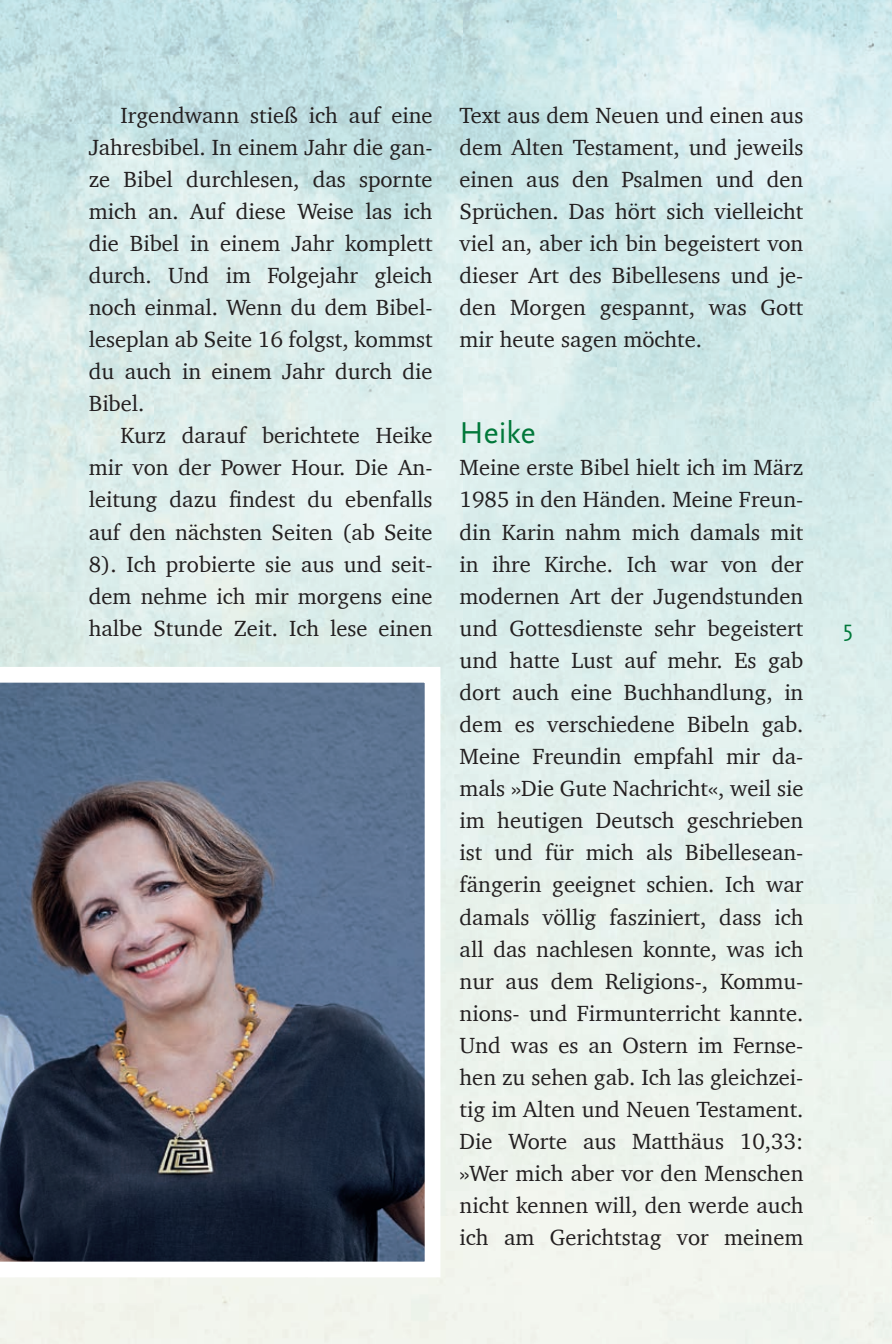
<style>
.page{position:relative;width:892px;height:1344px;background:#fff}
.page>*{position:absolute;margin:0;border:0;box-sizing:border-box;transform-origin:0 0}
.t1{font:31.5px "Scala Sans";color:#00783a}
.t2{font:23.62px "Scala Sans";color:#00783a}
.t3{font:22.5px/31.9px "Charter";color:#231f20;text-align:justify}
</style>
<div class="page">
<svg style="left:0;top:682px;width:425px;height:580px"></svg>
<p class="t3" style="left:89px;top:98px;width:345px;text-indent:32px">Irgendwann stieß ich auf eine Jahresbibel. In einem Jahr die gan&shy;ze Bibel durchlesen, das spornte mich an. Auf diese Weise las ich die Bibel in einem Jahr komplett durch. Und im Folgejahr gleich noch einmal. Wenn du dem Bibel&shy;leseplan ab Seite 16 folgst, kommst du auch in einem Jahr durch die Bibel.</p>
<p class="t3" style="left:89px;top:419px;width:345px;text-indent:32px">Kurz darauf berichtete Heike mir von der Power Hour. Die An&shy;leitung dazu findest du ebenfalls auf den nächsten Seiten (ab Seite 8). Ich probierte sie aus und seit&shy;dem nehme ich mir morgens eine halbe Stunde Zeit. Ich lese einen</p>
<p class="t3" style="left:459px;top:98px;width:345px">Text aus dem Neuen und einen aus dem Alten Testament, und jeweils einen aus den Psalmen und den Sprüchen. Das hört sich vielleicht viel an, aber ich bin begeistert von dieser Art des Bibellesens und je&shy;den Morgen gespannt, was Gott mir heute sagen möchte.</p>
<h1 class="t1" style="left:459px;top:416px;width:77px">Heike</h1>
<p class="t3" style="left:459px;top:451px;width:345px">Meine erste Bibel hielt ich im März 1985 in den Händen. Meine Freun&shy;din Karin nahm mich damals mit in ihre Kirche. Ich war von der modernen Art der Jugendstunden und Gottesdienste sehr begeistert und hatte Lust auf mehr. Es gab dort auch eine Buchhandlung, in dem es verschiedene Bibeln gab.<br>Meine Freundin empfahl mir da&shy;mals »Die Gute Nachricht«, weil sie im heutigen Deutsch geschrieben ist und für mich als Bibellesean&shy;fängerin geeignet schien. Ich war damals völlig fasziniert, dass ich all das nachlesen konnte, was ich nur aus dem Religions-, Kommu&shy;nions- und Firmunterricht kannte.<br>Und was es an Ostern im Fernse&shy;hen zu sehen gab. Ich las gleichzei&shy;tig im Alten und Neuen Testament.<br>Die Worte aus Matthäus 10,33: »Wer mich aber vor den Menschen nicht kennen will, den werde auch ich am Gerichtstag vor meinem</p>
<p class="t2" style="left:843px;top:615px;width:11px">5</p>
</div>
